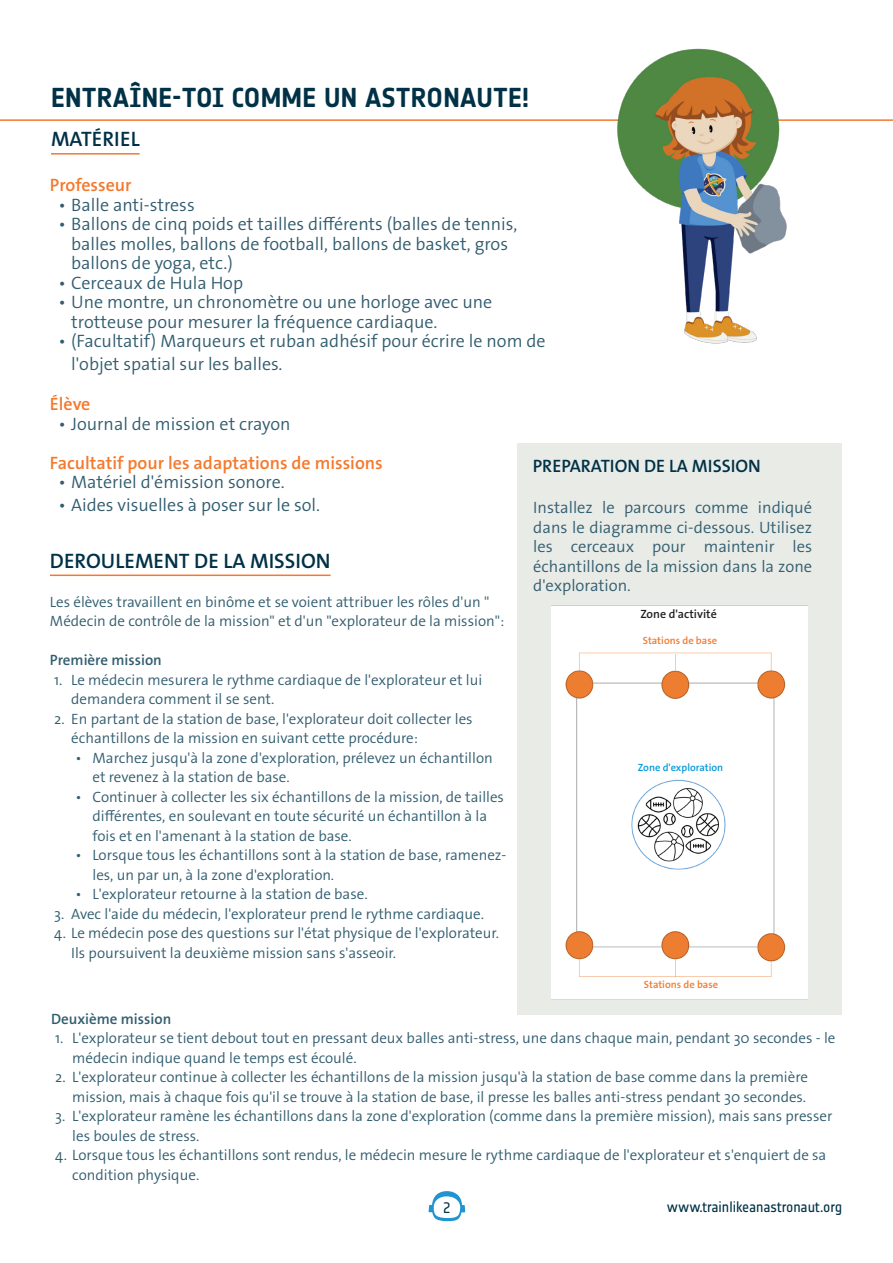
<style>
.page{position:relative;width:893px;height:1263px;background:#fff}
.page>*{position:absolute;margin:0;border:0;box-sizing:border-box;transform-origin:0 0}
.Titles{font:700 27px "Notes Esa";letter-spacing:.01em;color:#003146}
.Title_underlined_orange{font:600 21px "The Sans Os F";color:#003146}
.t1{font:300 18px/19.5px "The Sans Os F";color:#325d6f}
.Body_text{font:600 18px "The Sans Os F";color:#f4792d}
.Bullets{font:600 18px "The Sans Os F";color:#003146}
.Bullets-2{font:300 16.5px/19.5px "The Sans Os F";color:#325d6f;text-align:justify}
.Title_underlined_orange-2{font:300 15px/19.5px "The Sans Os F";color:#325d6f}
.Title_underlined_orange-3{font:600 15px "The Sans Os F";color:#325d6f}
.t2{font:15px "Notes Esa";letter-spacing:-.005em;color:#003146}
.Body_text-2{font:600 12px "The Sans Os F";color:#231f20}
.Body_text-3{font:600 10.5px "The Sans Os F";color:#f4792d}
.Body_text-4{font:600 10.5px "The Sans Os F";color:#069ad9}
</style>
<div class="page">
<svg style="left:429px;top:1191px;width:36px;height:30px"></svg>
<hr style="left:0;top:119px;width:893px;height:2px;background:#f4792d">
<hr style="left:50px;top:574px;width:281px;height:2px;background:#f4792d">
<hr style="left:51px;top:153px;width:89px;height:2px;background:#f4792d">
<img style="left:563px;top:48px;width:319px;height:296px">
<div style="left:517px;top:443px;width:325px;height:571px;background:#e8ebe6"></div>
<img style="left:551px;top:605px;width:257px;height:395px">
<p class="Titles" style="left:51px;top:82px;width:479px">ENTRAÎNE-TOI COMME UN ASTRONAUTE!</p>
<p class="Title_underlined_orange" style="left:51px;top:126px;width:90px">MATÉRIEL</p>
<p class="Body_text" style="left:50px;top:174px;width:83px">Professeur</p>
<p class="t1" style="left:58px;top:195px;width:138px">• Balle anti-stress</p>
<p class="t1" style="left:71px;top:215px;width:448px;text-indent:-13px">• Ballons de cinq poids et tailles différents (balles de tennis, balles molles, ballons de football, ballons de basket, gros ballons de yoga, etc.)</p>
<p class="t1" style="left:58px;top:273px;width:186px">• Cerceaux de Hula Hop</p>
<p class="t1" style="left:71px;top:293px;width:423px;text-indent:-13px">• Une montre, un chronomètre ou une horloge avec une trotteuse pour mesurer la fréquence cardiaque.</p>
<p class="t1" style="left:71px;top:330px;width:476px;line-height:22.5px;text-indent:-13px">• (Facultatif) Marqueurs et ruban adhésif pour écrire le nom de l'objet spatial sur les balles.</p>
<p class="Body_text" style="left:50px;top:393px;width:42px">Élève</p>
<p class="t1" style="left:58px;top:414px;width:234px">• Journal de mission et crayon</p>
<p class="Body_text" style="left:50px;top:451px;width:334px">Facultatif pour les adaptations de missions</p>
<p class="t1" style="left:58px;top:473px;width:228px">• Matériel d'émission sonore.</p>
<p class="t1" style="left:58px;top:495px;width:263px">• Aides visuelles à poser sur le sol.</p>
<p class="Title_underlined_orange" style="left:50px;top:547px;width:282px">DEROULEMENT DE LA MISSION</p>
<p class="Title_underlined_orange-2" style="left:50px;top:592px;width:456px">Les élèves travaillent en binôme et se voient attribuer les rôles d'un "<br>Médecin de contrôle de la mission" et d'un "explorateur de la mission":</p>
<p class="Title_underlined_orange-3" style="left:50px;top:651px;width:113px">Première mission</p>
<p class="Title_underlined_orange-2" style="left:71px;top:670px;width:413px;text-indent:-17px">1. Le médecin mesurera le rythme cardiaque de l'explorateur et lui demandera comment il se sent.</p>
<p class="Title_underlined_orange-2" style="left:71px;top:709px;width:403px;text-indent:-17px">2. En partant de la station de base, l'explorateur doit collecter les échantillons de la mission en suivant cette procédure:</p>
<p class="Title_underlined_orange-2" style="left:92px;top:748px;width:402px;text-indent:-17px">• Marchez jusqu'à la zone d'exploration, prélevez un échantillon et revenez à la station de base.</p>
<p class="Title_underlined_orange-2" style="left:92px;top:787px;width:413px;text-indent:-17px">• Continuer à collecter les six échantillons de la mission, de tailles différentes, en soulevant en toute sécurité un échantillon à la fois et en l'amenant à la station de base.</p>
<p class="Title_underlined_orange-2" style="left:92px;top:846px;width:415px;text-indent:-17px">• Lorsque tous les échantillons sont à la station de base, ramenez&shy;les, un par un, à la zone d'exploration.</p>
<p class="Title_underlined_orange-2" style="left:75px;top:885px;width:294px">• L'explorateur retourne à la station de base.</p>
<p class="Title_underlined_orange-2" style="left:54px;top:904px;width:431px">3. Avec l'aide du médecin, l'explorateur prend le rythme cardiaque.</p>
<p class="Title_underlined_orange-2" style="left:71px;top:924px;width:429px;text-indent:-17px">4. Le médecin pose des questions sur l'état physique de l'explorateur.<br>Ils poursuivent la deuxième mission sans s'asseoir.</p>
<p class="Bullets" style="left:533px;top:454px;width:230px">PREPARATION DE LA MISSION</p>
<p class="Bullets-2" style="left:533px;top:498px;width:280px">Installez le parcours comme indiqué dans le diagramme ci-dessous. Utilisez les cerceaux pour maintenir les échantillons de la mission dans la zone d'exploration.</p>
<p class="Body_text-2" style="left:640px;top:606px;width:78px">Zone d'activité</p>
<p class="Body_text-3" style="left:643px;top:633px;width:76px">Stations de base</p>
<p class="Body_text-4" style="left:638px;top:761px;width:87px">Zone d'exploration</p>
<p class="Body_text-3" style="left:644px;top:977px;width:76px">Stations de base</p>
<p class="Title_underlined_orange-3" style="left:51px;top:1009px;width:122px">Deuxième mission</p>
<p class="Title_underlined_orange-2" style="left:72px;top:1028px;width:765px;text-indent:-17px">1. L'explorateur se tient debout tout en pressant deux balles anti-stress, une dans chaque main, pendant 30 secondes - le médecin indique quand le temps est écoulé.</p>
<p class="Title_underlined_orange-2" style="left:55px;top:1067px;width:754px;text-align:right">2. L'explorateur continue à collecter les échantillons de la mission jusqu'à la station de base comme dans la première mission, mais à chaque fois qu'il se trouve à la station de base, il presse les balles anti-stress pendant 30 secondes.</p>
<p class="Title_underlined_orange-2" style="left:72px;top:1106px;width:762px;text-indent:-17px">3. L'explorateur ramène les échantillons dans la zone d'exploration (comme dans la première mission), mais sans presser les boules de stress.</p>
<p class="Title_underlined_orange-2" style="left:72px;top:1145px;width:756px;text-indent:-17px">4. Lorsque tous les échantillons sont rendus, le médecin mesure le rythme cardiaque de l'explorateur et s'enquiert de sa condition physique.</p>
<p class="t2" style="left:443px;top:1199px;width:9px">2</p>
<p class="t2" style="left:667px;top:1198px;width:177px">www.trainlikeanastronaut.org</p>
</div>
